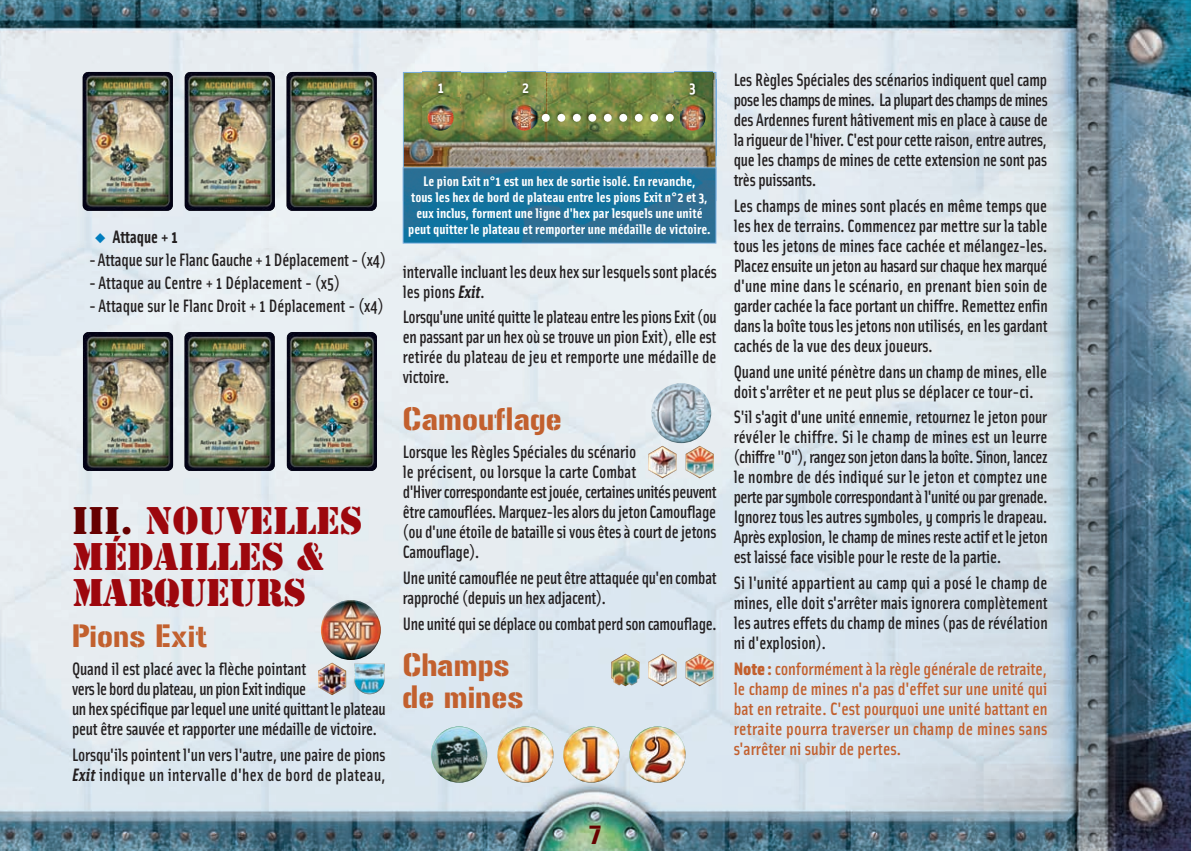
<style>
.page{position:relative;width:1191px;height:851px;background:#fff}
.page>*{position:absolute;margin:0;border:0;box-sizing:border-box;transform-origin:0 0}
.t1{font:36px/36px "Stencil";color:#9d070d}
.t2{font:32px/32px "Gunplay";color:#c2602e}
.t3{font:26px "Gunplay";color:#600}
.t4{font:500 18px/20px "Solex";letter-spacing:-.01em;color:#231f20;scale:.95 1}
.t5{font:500 18px/20px "Solex";letter-spacing:.015em;color:#c2602e;text-align:justify}
.t6{font:700 18px "Solex";color:#231f20;scale:.95 1}
.t7{font:700 16px "Solex";color:#fff;scale:1.05 1}
.t8{font:700 14px/16px "Solex";color:#fff;text-align:center;scale:1.05 1}
.s1{color:#007dbe}
.s2{color:#600}
.s3{font-weight:700;font-style:italic}
.s4{font-weight:900}
</style>
<div class="page">
<img style="left:0;top:0;width:1191px;height:850px">
<img style="left:83px;top:72px;width:90px;height:139px">
<img style="left:185px;top:72px;width:90px;height:139px">
<img style="left:287px;top:72px;width:90px;height:139px">
<img style="left:83px;top:332px;width:90px;height:138px">
<img style="left:185px;top:332px;width:90px;height:138px">
<img style="left:287px;top:332px;width:90px;height:138px">
<img style="left:405px;top:74px;width:309px;height:93px">
<svg style="left:405px;top:169px;width:309px;height:72px;background:#1d7099"></svg>
<div style="left:403px;top:167px;width:313px;height:76px;border:1px solid #79aede"></div>
<img style="left:406px;top:80px;width:68px;height:76px">
<img style="left:427px;top:104px;width:26px;height:27px;border-radius:13px">
<img style="left:488px;top:80px;width:70px;height:76px">
<img style="left:511px;top:104px;width:26px;height:27px;border-radius:13px">
<img style="left:656px;top:80px;width:70px;height:76px">
<img style="left:679px;top:104px;width:26px;height:27px;border-radius:13px">
<img style="left:422px;top:71px;width:38px;height:40px">
<img style="left:460px;top:80px;width:1px;height:31px">
<img style="left:507px;top:71px;width:38px;height:9px">
<img style="left:507px;top:80px;width:36px;height:31px">
<img style="left:674px;top:71px;width:38px;height:40px">
<img style="left:711px;top:80px;width:1px;height:31px">
<img style="left:321px;top:600px;width:60px;height:59px;border-radius:30px">
<img style="left:543px;top:122px;width:138px;height:7px">
<img style="left:531px;top:122px;width:12px;height:7px">
<svg style="left:531px;top:103px;width:150px;height:19px;background:#8a9860"></svg>
<img style="left:318px;top:662px;width:28px;height:33px">
<img style="left:354px;top:663px;width:31px;height:31px">
<img style="left:651px;top:383px;width:60px;height:60px;border-radius:30px">
<img style="left:648px;top:445px;width:28px;height:33px">
<img style="left:685px;top:445px;width:29px;height:33px">
<img style="left:648px;top:653px;width:28px;height:33px">
<img style="left:611px;top:653px;width:28px;height:33px">
<img style="left:685px;top:653px;width:29px;height:33px">
<img style="left:629px;top:726px;width:56px;height:56px;border-radius:28px">
<img style="left:563px;top:726px;width:56px;height:56px;border-radius:28px">
<img style="left:497px;top:726px;width:56px;height:56px;border-radius:28px">
<img style="left:431px;top:726px;width:56px;height:56px;border-radius:28px">
<p class="t6" style="left:95px;top:231px;width:89px"><span class="s1">◆</span> Attaque + 1</p>
<p class="t4" style="left:89px;top:252px;width:314px">- Attaque sur le Flanc Gauche + 1 Déplacement - (x4)</p>
<p class="t4" style="left:89px;top:274px;width:266px">- Attaque au Centre + 1 Déplacement - (x5)</p>
<p class="t4" style="left:89px;top:297px;width:312px">- Attaque sur le Flanc Droit + 1 Déplacement - (x4)</p>
<h1 class="t1" style="left:72px;top:503px;width:292px"><span class="s2">III.</span> NOUVELLES<br>MÉDAILLES &amp;<br>MARQUEURS</h1>
<h2 class="t2" style="left:72px;top:621px;width:137px">Pions Exit</h2>
<p class="t4" style="left:72px;top:660px;width:332px">Quand il est placé avec la flèche pointant<br>vers le bord du plateau, un pion Exit indique<br>un hex spécifique par lequel une unité quittant le plateau peut être sauvée et rapporter une médaille de victoire.</p>
<p class="t4" style="left:72px;top:746px;width:332px">Lorsqu'ils pointent l'un vers l'autre, une paire de pions<br><span class="s3">Exit</span> indique un intervalle d'hex de bord de plateau,</p>
<p class="t7" style="left:438px;top:82px;width:7px">1</p>
<p class="t7" style="left:522px;top:82px;width:8px">2</p>
<p class="t7" style="left:689px;top:82px;width:8px">3</p>
<p class="t8" style="left:408px;top:174px;width:290px">Le pion Exit n°1 est un hex de sortie isolé. En revanche,<br>tous les hex de bord de plateau entre les pions Exit n°2 et 3, eux inclus, forment une ligne d'hex par lesquels une unité peut quitter le plateau et remporter une médaille de victoire.</p>
<p class="t4" style="left:403px;top:263px;width:332px">intervalle incluant les deux hex sur lesquels sont placés les pions <span class="s3">Exit</span>.</p>
<p class="t4" style="left:403px;top:309px;width:332px;text-align:justify">Lorsqu'une unité quitte le plateau entre les pions Exit (ou en passant par un hex où se trouve un pion Exit), elle est retirée du plateau de jeu et remporte une médaille de victoire.</p>
<h2 class="t2" style="left:403px;top:405px;width:160px">Camouflage</h2>
<p class="t4" style="left:403px;top:443px;width:332px">Lorsque les Règles Spéciales du scénario<br>le précisent, ou lorsque la carte Combat<br>d'Hiver correspondante est jouée, certaines unités peuvent être camouflées. Marquez-les alors du jeton Camouflage (ou d'une étoile de bataille si vous êtes à court de jetons Camouflage).</p>
<p class="t4" style="left:403px;top:569px;width:332px">Une unité camouflée ne peut être attaquée qu'en combat rapproché (depuis un hex adjacent).</p>
<p class="t4" style="left:403px;top:615px;width:332px">Une unité qui se déplace ou combat perd son camouflage.</p>
<h2 class="t2" style="left:403px;top:651px;width:122px">Champs de mines</h2>
<p class="t4" style="left:733px;top:72px;width:332px;text-align:justify">Les Règles Spéciales des scénarios indiquent quel camp pose les champs de mines. La plupart des champs de mines des Ardennes furent hâtivement mis en place à cause de la rigueur de l'hiver. C'est pour cette raison, entre autres, que les champs de mines de cette extension ne sont pas très puissants.</p>
<p class="t4" style="left:733px;top:197px;width:332px;text-align:justify">Les champs de mines sont placés en même temps que les hex de terrains. Commencez par mettre sur la table tous les jetons de mines face cachée et mélangez-les.<br>Placez ensuite un jeton au hasard sur chaque hex marqué d'une mine dans le scénario, en prenant bien soin de garder cachée la face portant un chiffre. Remettez enfin dans la boîte tous les jetons non utilisés, en les gardant cachés de la vue des deux joueurs.</p>
<p class="t4" style="left:733px;top:363px;width:332px">Quand une unité pénètre dans un champ de mines, elle doit s'arrêter et ne peut plus se déplacer ce tour-ci.</p>
<p class="t4" style="left:733px;top:409px;width:332px;text-align:justify">S'il s'agit d'une unité ennemie, retournez le jeton pour révéler le chiffre. Si le champ de mines est un leurre (chiffre "0"), rangez son jeton dans la boîte. Sinon, lancez le nombre de dés indiqué sur le jeton et comptez une perte par symbole correspondant à l'unité ou par grenade.<br>Ignorez tous les autres symboles, y compris le drapeau.<br>Après explosion, le champ de mines reste actif et le jeton est laissé face visible pour le reste de la partie.</p>
<p class="t4" style="left:733px;top:574px;width:332px;text-align:justify">Si l'unité appartient au camp qui a posé le champ de mines, elle doit s'arrêter mais ignorera complètement les autres effets du champ de mines (pas de révélation ni d'explosion).</p>
<p class="t5" style="left:733px;top:660px;width:315px"><span class="s4">Note :</span>conformément à la règle générale de retraite, le champ de mines n'a pas d'effet sur une unité qui bat en retraite. C'est pourquoi une unité battant en retraite pourra traverser un champ de mines sans s'arrêter ni subir de pertes.</p>
<h3 class="t3" style="left:589px;top:825px;width:14px">7</h3>
</div>
